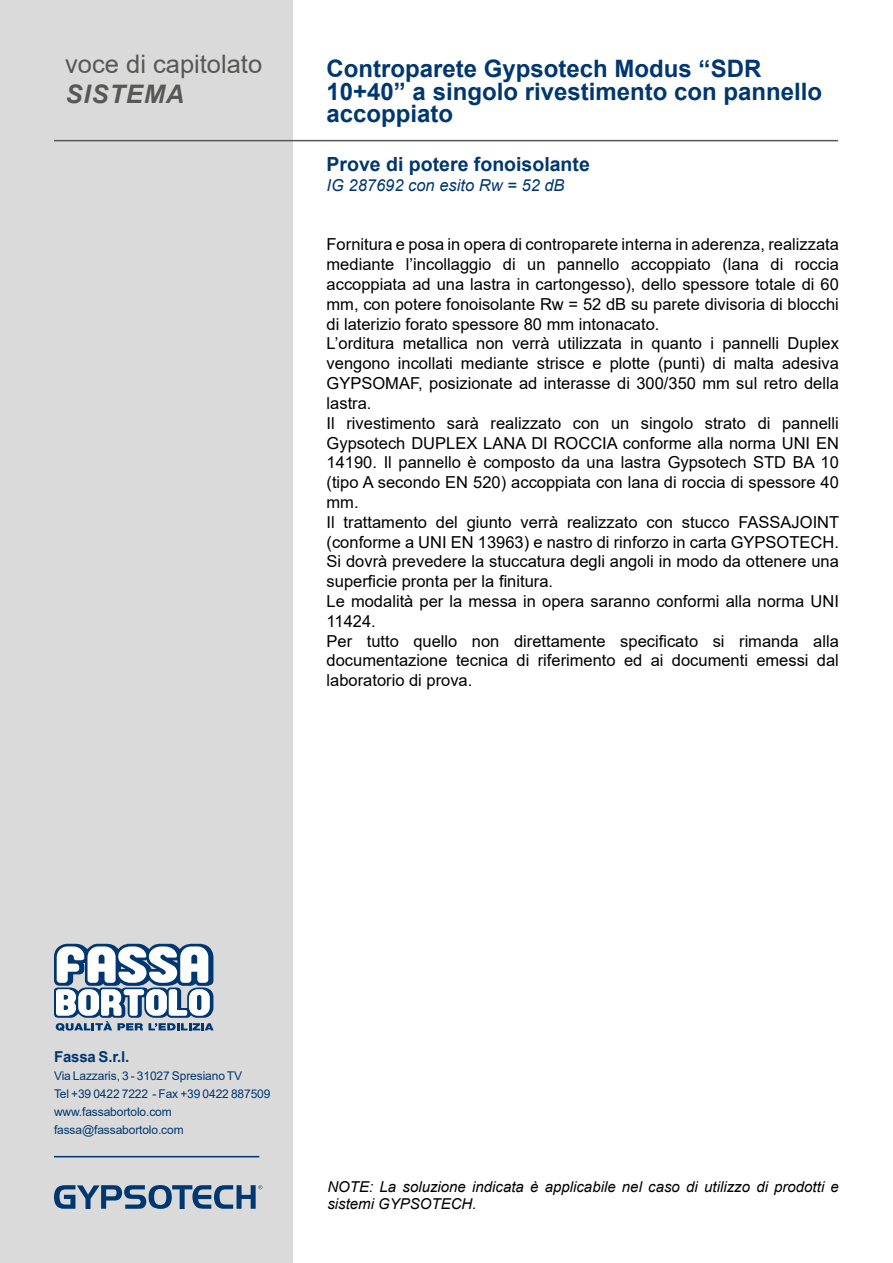
<style>
.page{position:relative;width:893px;height:1263px;background:#fff}
.page>*{position:absolute;margin:0;border:0;box-sizing:border-box;transform-origin:0 0}
.t1{font:25.5px "Arial";color:#575756}
.t2{font:italic 700 25.5px "Arial";letter-spacing:.035em;color:#575756}
.t3{font:700 24px/22.5px "Arial";color:#003770}
.t4{font:700 19.5px "Arial";color:#003770}
.t5{font:16.5px/19.8px "Arial";color:#000}
.t6{font:italic 16.5px "Arial";color:#003770}
.t7{font:italic 15px/16.5px "Arial";color:#000}
.t8{font:700 15px "Arial";letter-spacing:-.01em;color:#003770}
.t9{font:12px/18px "Arial";letter-spacing:-.01em;color:#003770}
</style>
<div class="page">
<div style="left:0;top:0;width:293px;height:1263px;background:#dadada"></div>
<svg style="left:54px;top:943px;width:160px;height:88px"></svg>
<svg style="left:54px;top:1185px;width:208px;height:24px"></svg>
<hr style="left:54px;top:1156px;width:205px;height:1px;background:#003770">
<hr style="left:54px;top:140px;width:784px;height:1px;background:#575756">
<h1 class="t1" style="left:65px;top:46px;width:199px">voce di capitolato</h1>
<h1 class="t2" style="left:66px;top:77px;width:120px">SISTEMA</h1>
<h2 class="t3" style="left:327px;top:58px;width:497px">Controparete Gypsotech Modus “SDR<br>10+40” a singolo rivestimento con pannello accoppiato</h2>
<p class="t4" style="left:327px;top:151px;width:265px">Prove di potere fonoisolante</p>
<p class="t6" style="left:327px;top:175px;width:240px">IG 287692 con esito Rw = 52 dB</p>
<p class="t5" style="left:327px;top:235px;width:514px">Fornitura e posa in opera di controparete interna in aderenza, realizzata mediante l’incollaggio di un pannello accoppiato (lana di roccia accoppiata ad una lastra in cartongesso), dello spessore totale di 60 mm, con potere fonoisolante Rw = 52 dB su parete divisoria di blocchi di laterizio forato spessore 80 mm intonacato.<br>L’orditura metallica non verrà utilizzata in quanto i pannelli Duplex vengono incollati mediante strisce e plotte (punti) di malta adesiva GYPSOMAF, posizionate ad interasse di 300/350 mm sul retro della lastra.<br>Il rivestimento sarà realizzato con un singolo strato di pannelli Gypsotech DUPLEX LANA DI ROCCIA conforme alla norma UNI EN 14190. Il pannello è composto da una lastra Gypsotech STD BA 10 (tipo A secondo EN 520) accoppiata con lana di roccia di spessore 40 mm.<br>Il trattamento del giunto verrà realizzato con stucco FASSAJOINT (conforme a UNI EN 13963) e nastro di rinforzo in carta GYPSOTECH.<br>Si dovrà prevedere la stuccatura degli angoli in modo da ottenere una superficie pronta per la finitura.<br>Le modalità per la messa in opera saranno conformi alla norma UNI 11424.<br>Per tutto quello non direttamente specificato si rimanda alla documentazione tecnica di riferimento ed ai documenti emessi dal laboratorio di prova.</p>
<p class="t8" style="left:54px;top:1046px;width:77px">Fassa S.r.l.</p>
<p class="t9" style="left:54px;top:1067px;width:218px">Via Lazzaris, 3 - 31027 Spresiano TV<br>Tel +39 0422 7222 - Fax +39 0422 887509 www.fassabortolo.com fassa@fassabortolo.com</p>
<p class="t7" style="left:327px;top:1179px;width:513px">NOTE: La soluzione indicata è applicabile nel caso di utilizzo di prodotti e sistemi GYPSOTECH.</p>
</div>
